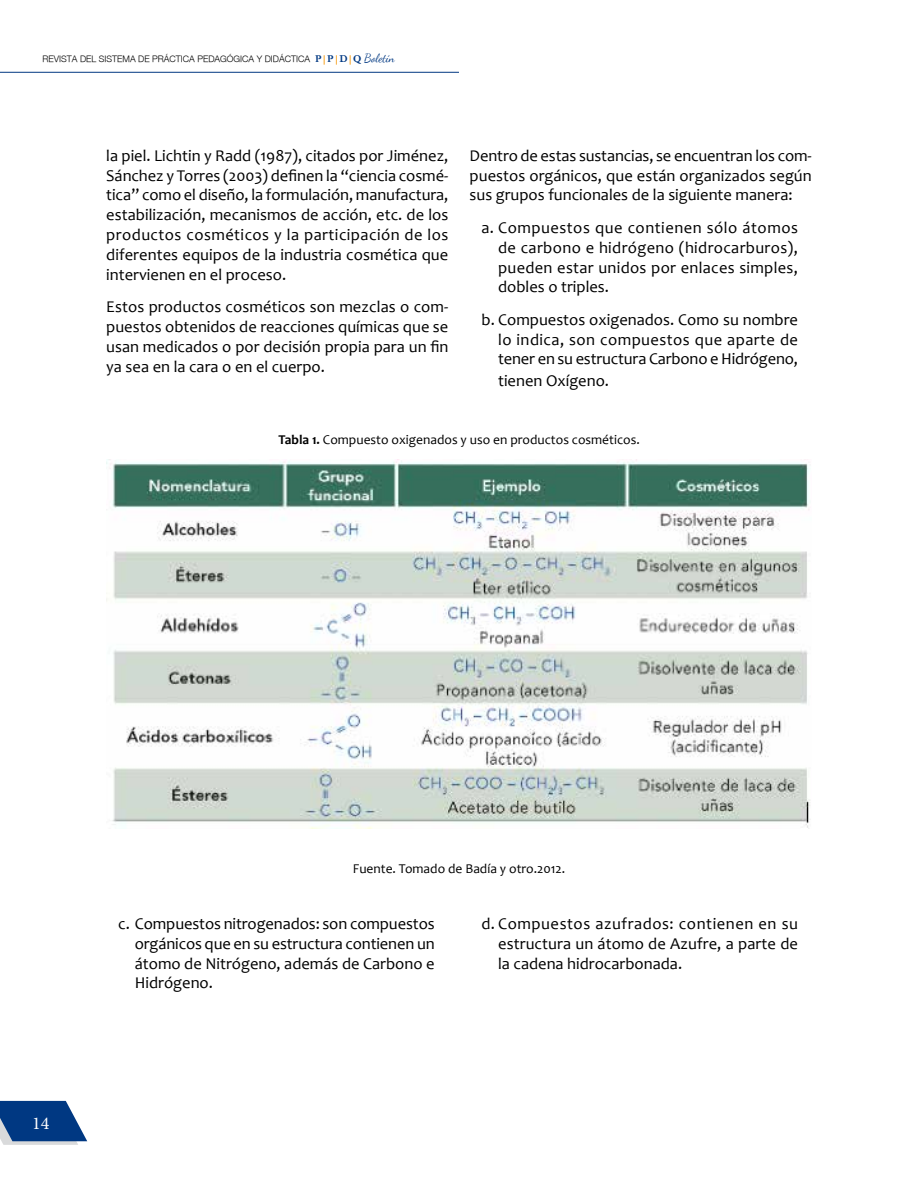
<style>
.page{position:relative;width:918px;height:1188px;background:#fff}
.page>*{position:absolute;margin:0;border:0;box-sizing:border-box;transform-origin:0 0}
.t1{font:18px "Minion Pro";color:#fff}
.t2{font:16.5px/19.8px "Candara";color:#000;text-align:justify}
.t3{font:13.5px "Candara";color:#000}
.t4{font:300 9px "Helvetica Neue";color:#000}
.s1{font-family:"Garamond";font-weight:700;font-size:10.5px;color:#003882}
.s2{font-family:"Garamond";font-weight:700;font-size:10.5px;color:#f39400}
.s3{font-family:"Dancing Script OT";font-weight:400;font-size:12px;color:#003882}
.s4{font-weight:700}
</style>
<div class="page">
<svg style="left:0;top:1101px;width:87px;height:44px;background:#37629b"></svg>
<hr style="left:0;top:72px;width:459px;height:1px;background:#003882">
<img style="left:106px;top:460px;width:704px;height:369px">
<p class="t4" style="left:43px;top:53px;width:354px">REVISTA DEL SISTEMA DE PRÁCTICA PEDAGÓGICA Y DIDÁCTICA <span class="s1">P</span><span class="s2">|</span><span class="s1">P</span><span class="s2">|</span><span class="s1">D</span><span class="s2">|</span><span class="s1">Q</span> <span class="s3">Boletín</span></p>
<p class="t2" style="left:106px;top:146px;width:344px">la piel. Lichtin y Radd (1987), citados por Jiménez, Sánchez y Torres (2003) definen la “ciencia cosmé&shy;tica” como el diseño, la formulación, manufactura, estabilización, mecanismos de acción, etc. de los productos cosméticos y la participación de los diferentes equipos de la industria cosmética que intervienen en el proceso.</p>
<p class="t2" style="left:106px;top:297px;width:344px">Estos productos cosméticos son mezclas o com&shy;puestos obtenidos de reacciones químicas que se usan medicados o por decisión propia para un fin ya sea en la cara o en el cuerpo.</p>
<p class="t2" style="left:470px;top:146px;width:344px">Dentro de estas sustancias, se encuentran los com&shy;puestos orgánicos, que están organizados según sus grupos funcionales de la siguiente manera:</p>
<p class="t2" style="left:498px;top:218px;width:301px;text-indent:-16px">a. Compuestos que contienen sólo átomos de carbono e hidrógeno (hidrocarburos), pueden estar unidos por enlaces simples, dobles o triples.</p>
<p class="t2" style="left:498px;top:310px;width:301px;text-indent:-16px">b. Compuestos oxigenados. Como su nombre lo indica, son compuestos que aparte de tener en su estructura Carbono e Hidrógeno,</p>
<p class="t2" style="left:498px;top:371px;width:112px">tienen Oxígeno.</p>
<p class="t3" style="left:278px;top:432px;width:363px"><span class="s4">Tabla 1.</span> Compuesto oxigenados y uso en productos cosméticos.</p>
<p class="t3" style="left:353px;top:861px;width:214px">Fuente. Tomado de Badía y otro.2012.</p>
<p class="t1" style="left:32px;top:1112px;width:19px">14</p>
<p class="t2" style="left:135px;top:914px;width:301px;text-indent:-16px">c. Compuestos nitrogenados: son compuestos orgánicos que en su estructura contienen un átomo de Nitrógeno, además de Carbono e Hidrógeno.</p>
<p class="t2" style="left:498px;top:914px;width:301px;text-indent:-16px">d. Compuestos azufrados: contienen en su estructura un átomo de Azufre, a parte de la cadena hidrocarbonada.</p>
</div>
